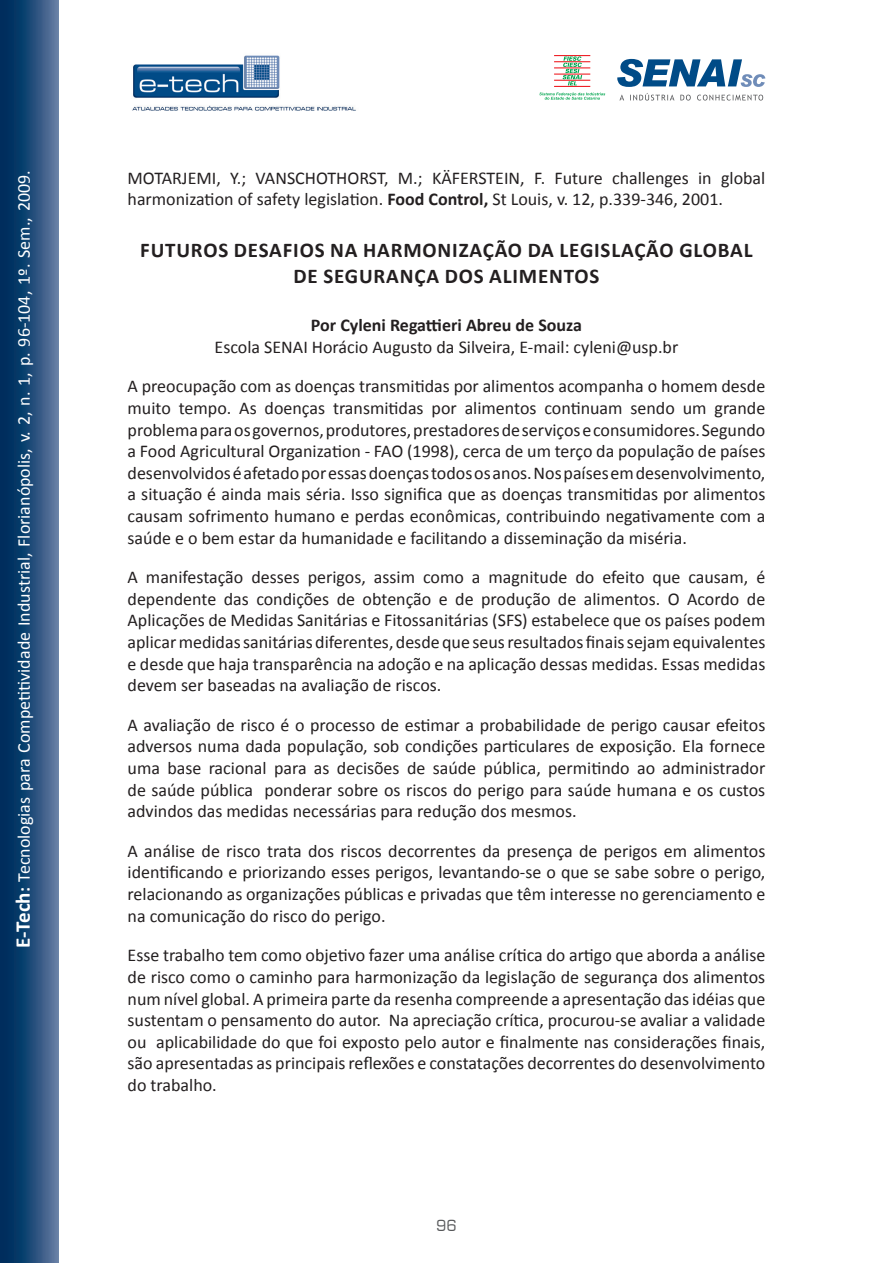
<style>
.page{position:relative;width:893px;height:1263px;background:#fff}
.page>*{position:absolute;margin:0;border:0;box-sizing:border-box;transform-origin:0 0}
.titulo_do_artigo{font:700 21px/25.2px "Calibri";letter-spacing:.04em;color:#231f20;text-align:center}
.t1{font:18px/21.6px "Calibri";color:#231f20;text-align:justify}
.Texto_de_nota_de_rod{font:18px "Calibri";color:#fff}
.Texto_de_nota_de_rod-2{font:15px "Square 721 BT";color:#57585a}
.s1{font-weight:700;font-size:21px}
.s2{font-weight:700}
</style>
<div class="page">
<svg style="left:0;top:0;width:58px;height:1263px;background:#214b78"></svg>
<svg style="left:617px;top:59px;width:148px;height:28px"></svg>
<svg style="left:619px;top:93px;width:144px;height:8px"></svg>
<hr style="left:554px;top:55px;width:36px;height:1px;background:#ee1d23">
<hr style="left:554px;top:61px;width:36px;height:1px;background:#ee1d23">
<hr style="left:554px;top:68px;width:36px;height:1px;background:#ee1d23">
<hr style="left:554px;top:74px;width:36px;height:1px;background:#ee1d23">
<hr style="left:554px;top:80px;width:36px;height:1px;background:#ee1d23">
<hr style="left:554px;top:86px;width:36px;height:1px;background:#ee1d23">
<svg style="left:563px;top:56px;width:19px;height:29px"></svg>
<svg style="left:539px;top:92px;width:66px;height:8px"></svg>
<img style="left:132px;top:55px;width:224px;height:56px">
<p class="Texto_de_nota_de_rod" style="left:13px;top:948px;width:779px;rotate:-90deg"><span class="s1">E-Tech</span><span class="s2">:</span> Tecnologias para Competitividade Industrial, Florianópolis, v. 2, n. 1, p. 96-104, 1º. Sem., 2009.</p>
<p class="t1" style="left:128px;top:166px;width:639px">MOTARJEMI, Y.; VANSCHOTHORST, M.; KÄFERSTEIN, F. Future challenges in global harmonization of safety legislation. <span class="s2">Food Control,</span> St Louis, v. 12, p.339-346, 2001.</p>
<p class="titulo_do_artigo" style="left:140px;top:237px;width:614px">FUTUROS DESAFIOS NA HARMONIZAÇÃO DA LEGISLAÇÃO GLOBAL<br>DE SEGURANÇA DOS ALIMENTOS</p>
<p class="t1" style="left:215px;top:314px;width:465px;text-align:center"><span class="s2">Por Cyleni Regattieri Abreu de Souza<br></span>Escola SENAI Horácio Augusto da Silveira, E-mail: cyleni@usp.br</p>
<p class="t1" style="left:128px;top:375px;width:639px">A preocupação com as doenças transmitidas por alimentos acompanha o homem desde muito tempo. As doenças transmitidas por alimentos continuam sendo um grande problema para os governos, produtores, prestadores de serviços e consumidores. Segundo a Food Agricultural Organization - FAO (1998), cerca de um terço da população de países desenvolvidos é afetado por essas doenças todos os anos. Nos países em desenvolvimento, a situação é ainda mais séria. Isso significa que as doenças transmitidas por alimentos causam sofrimento humano e perdas econômicas, contribuindo negativamente com a saúde e o bem estar da humanidade e facilitando a disseminação da miséria.</p>
<p class="t1" style="left:128px;top:566px;width:639px">A manifestação desses perigos, assim como a magnitude do efeito que causam, é dependente das condições de obtenção e de produção de alimentos. O Acordo de Aplicações de Medidas Sanitárias e Fitossanitárias (SFS) estabelece que os países podem aplicar medidas sanitárias diferentes, desde que seus resultados finais sejam equivalentes e desde que haja transparência na adoção e na aplicação dessas medidas. Essas medidas devem ser baseadas na avaliação de riscos.</p>
<p class="t1" style="left:128px;top:713px;width:639px">A avaliação de risco é o processo de estimar a probabilidade de perigo causar efeitos adversos numa dada população, sob condições particulares de exposição. Ela fornece uma base racional para as decisões de saúde pública, permitindo ao administrador de saúde pública ponderar sobre os riscos do perigo para saúde humana e os custos advindos das medidas necessárias para redução dos mesmos.</p>
<p class="t1" style="left:128px;top:839px;width:639px">A análise de risco trata dos riscos decorrentes da presença de perigos em alimentos identificando e priorizando esses perigos, levantando-se o que se sabe sobre o perigo, relacionando as organizações públicas e privadas que têm interesse no gerenciamento e na comunicação do risco do perigo.</p>
<p class="t1" style="left:128px;top:944px;width:639px">Esse trabalho tem como objetivo fazer uma análise crítica do artigo que aborda a análise de risco como o caminho para harmonização da legislação de segurança dos alimentos num nível global. A primeira parte da resenha compreende a apresentação das idéias que sustentam o pensamento do autor. Na apreciação crítica, procurou-se avaliar a validade ou aplicabilidade do que foi exposto pelo autor e finalmente nas considerações finais, são apresentadas as principais reflexões e constatações decorrentes do desenvolvimento do trabalho.</p>
<p class="Texto_de_nota_de_rod-2" style="left:436px;top:1216px;width:22px">96</p>
</div>
